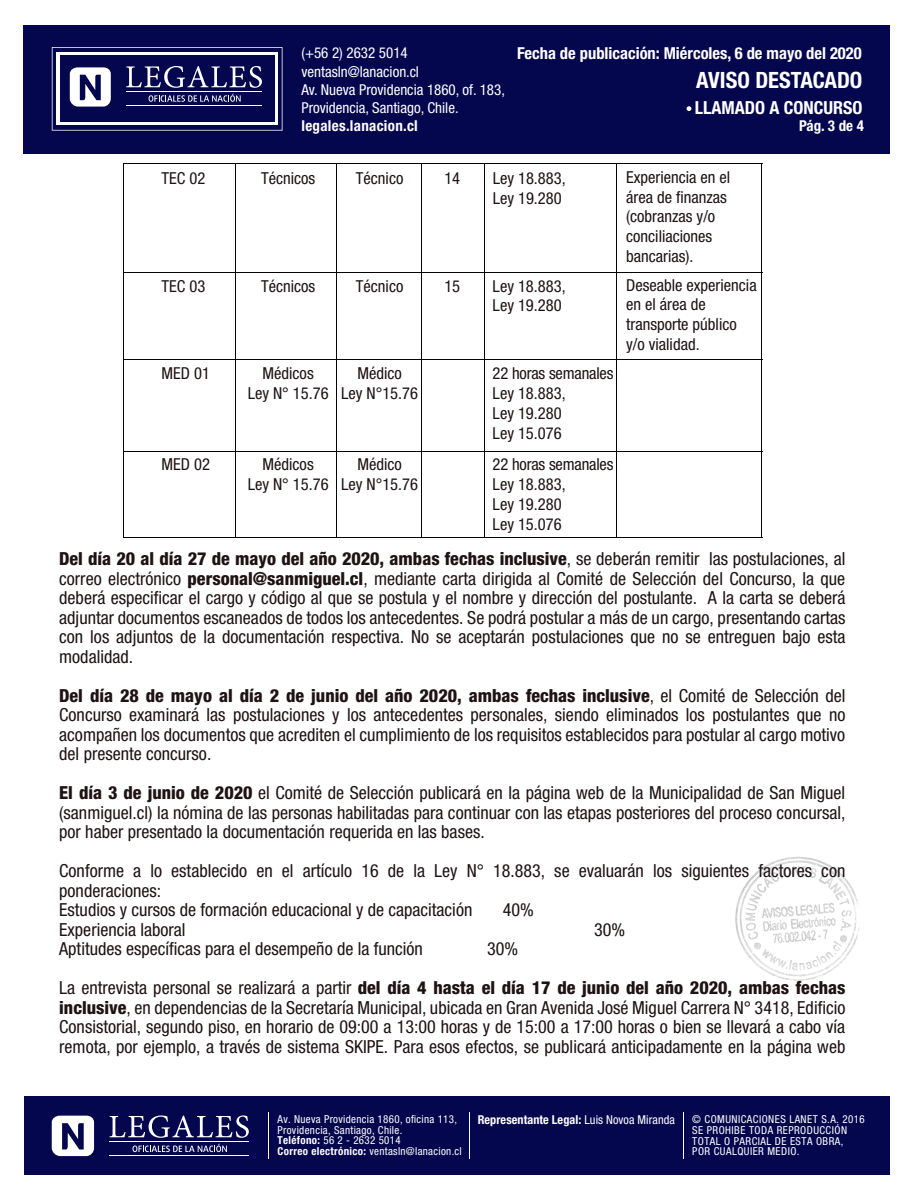
<style>
.page{position:relative;width:918px;height:1188px;background:#fff}
.page>*{position:absolute;margin:0;border:0;box-sizing:border-box;transform-origin:0 0}
.t1{font:700 condensed 22.5px "Helvetica Neue LT Std";color:#fff}
.t2{font:condensed 18px/19.5px "Helvetica Neue LT Std";color:#1f1214;text-align:justify}
.t3{font:800 condensed 18px/39px "Helvetica Neue LT Std";color:#1f1214}
.t4{font:700 condensed 18px "Helvetica Neue LT Std";color:#fff}
.t5{font:condensed 16.5px/19.8px "Helvetica Neue LT Std";color:#1f1214}
.t6{font:700 condensed 16.5px "Helvetica Neue LT Std";color:#fff}
.t7{font:condensed 15px/18px "Helvetica Neue LT Std";color:#fff}
.t8{font:700 condensed 15px "Helvetica Neue LT Std";letter-spacing:.02em;color:#fff}
.t9{font:700 condensed 12.3px "Helvetica Neue LT Std";letter-spacing:.005em;color:#fff}
.t10{font:condensed 10.95px/10.6px "Helvetica Neue LT Std";letter-spacing:.04em;color:#fff}
.s1{font-weight:800}
.s2{font-weight:400}
.s3{font-weight:700}
</style>
<div class="page">
<img style="left:735px;top:856px;width:124px;height:125px">
<div style="left:24px;top:25px;width:866px;height:129px;background:#05074e"></div>
<svg style="left:52px;top:47px;width:231px;height:84px"></svg>
<hr style="left:126px;top:91px;width:136px;height:1px;background:#fff">
<hr style="left:126px;top:105px;width:136px;height:1px;background:#fff">
<div style="left:24px;top:1096px;width:865px;height:79px;background:#05074e"></div>
<hr style="left:269px;top:1113px;width:1px;height:46px;background:#fff">
<hr style="left:469px;top:1113px;width:1px;height:46px;background:#fff">
<hr style="left:684px;top:1113px;width:1px;height:46px;background:#fff">
<svg style="left:110px;top:1115px;width:139px;height:23px"></svg>
<svg style="left:133px;top:1144px;width:94px;height:8px"></svg>
<svg style="left:52px;top:1116px;width:42px;height:40px"></svg>
<hr style="left:110px;top:1155px;width:139px;height:1px;background:#fff">
<hr style="left:110px;top:1141px;width:139px;height:1px;background:#fff">
<svg style="left:687px;top:106px;width:4px;height:5px"></svg>
<hr style="left:123px;top:163px;width:1px;height:375px;background:#040503">
<hr style="left:235px;top:163px;width:1px;height:375px;background:#040503">
<hr style="left:336px;top:163px;width:1px;height:375px;background:#040503">
<hr style="left:421px;top:163px;width:1px;height:375px;background:#040503">
<hr style="left:484px;top:163px;width:1px;height:375px;background:#040503">
<hr style="left:616px;top:163px;width:1px;height:375px;background:#040503">
<hr style="left:762px;top:163px;width:1px;height:375px;background:#040503">
<hr style="left:123px;top:163px;width:639px;height:1px;background:#040503">
<hr style="left:123px;top:272px;width:639px;height:1px;background:#040503">
<hr style="left:123px;top:359px;width:639px;height:1px;background:#040503">
<hr style="left:123px;top:451px;width:639px;height:1px;background:#040503">
<hr style="left:123px;top:537px;width:639px;height:1px;background:#040503">
<p class="t7" style="left:301px;top:44px;width:108px">(+56 2) 2632 5014</p>
<p class="t6" style="left:517px;top:43px;width:346px">Fecha de publicación: Miércoles, 6 de mayo del 2020</p>
<p class="t7" style="left:301px;top:62px;width:205px">ventasln@lanacion.cl<br>Av. Nueva Providencia 1860, of. 183,<br>Providencia, Santiago, Chile.</p>
<p class="t8" style="left:301px;top:116px;width:118px">legales.lanacion.cl</p>
<p class="t1" style="left:696px;top:67px;width:168px">AVISO DESTACADO</p>
<p class="t8" style="left:799px;top:116px;width:66px">Pág. 3 de 4</p>
<p class="t4" style="left:695px;top:97px;width:169px">LLAMADO A CONCURSO</p>
<p class="t5" style="left:444px;top:168px;width:17px">14</p>
<p class="t5" style="left:626px;top:167px;width:106px">Experiencia en el área de finanzas (cobranzas y/o conciliaciones bancarias).</p>
<p class="t5" style="left:162px;top:168px;width:45px">TEC 02</p>
<p class="t5" style="left:261px;top:168px;width:56px">Técnicos</p>
<p class="t5" style="left:356px;top:168px;width:49px">Técnico</p>
<p class="t5" style="left:493px;top:168px;width:75px">Ley 18.883,<br>Ley 19.280</p>
<p class="t5" style="left:444px;top:276px;width:17px">15</p>
<p class="t5" style="left:626px;top:275px;width:132px">Deseable experiencia en el área de transporte público y/o vialidad.</p>
<p class="t5" style="left:162px;top:276px;width:45px">TEC 03</p>
<p class="t5" style="left:261px;top:276px;width:56px">Técnicos</p>
<p class="t5" style="left:356px;top:276px;width:49px">Técnico</p>
<p class="t5" style="left:493px;top:276px;width:75px">Ley 18.883,<br>Ley 19.280</p>
<p class="t5" style="left:162px;top:364px;width:50px">MED 01</p>
<p class="t5" style="left:248px;top:364px;width:82px;text-align:center">Médicos<br>Ley N° 15.76</p>
<p class="t5" style="left:341px;top:364px;width:78px;text-align:center">Médico<br>Ley N°15.76</p>
<p class="t5" style="left:493px;top:364px;width:122px">22 horas semanales<br>Ley 18.883,<br>Ley 19.280<br>Ley 15.076</p>
<p class="t5" style="left:162px;top:454px;width:50px">MED 02</p>
<p class="t5" style="left:248px;top:454px;width:82px;text-align:center">Médicos<br>Ley N° 15.76</p>
<p class="t5" style="left:341px;top:454px;width:78px;text-align:center">Médico<br>Ley N°15.76</p>
<p class="t5" style="left:493px;top:454px;width:122px">22 horas semanales<br>Ley 18.883,<br>Ley 19.280<br>Ley 15.076</p>
<p class="t2" style="left:59px;top:549px;width:788px"><span class="s1">Del día 20 al día 27 de mayo del año 2020, ambas fechas inclusive</span>, se deberán remitir las postulaciones, al correo electrónico <span class="s1">personal@sanmiguel.cl</span>, mediante carta dirigida al Comité de Selección del Concurso, la que deberá especificar el cargo y código al que se postula y el nombre y dirección del postulante. A la carta se deberá adjuntar documentos escaneados de todos los antecedentes. Se podrá postular a más de un cargo, presentando cartas con los adjuntos de la documentación respectiva. No se aceptarán postulaciones que no se entreguen bajo esta modalidad.</p>
<p class="t2" style="left:59px;top:685px;width:788px"><span class="s1">Del día 28 de mayo al día 2 de junio del año 2020, ambas fechas inclusive</span>, el Comité de Selección del Concurso examinará las postulaciones y los antecedentes personales, siendo eliminados los postulantes que no acompañen los documentos que acrediten el cumplimiento de los requisitos establecidos para postular al cargo motivo del presente concurso.</p>
<p class="t2" style="left:59px;top:783px;width:788px"><span class="s1">El día 3 de junio de 2020</span> el Comité de Selección publicará en la página web de la Municipalidad de San Miguel (sanmiguel.cl) la nómina de las personas habilitadas para continuar con las etapas posteriores del proceso concursal, por haber presentado la documentación requerida en las bases.</p>
<p class="t2" style="left:59px;top:861px;width:788px;text-align:left">Conforme a lo establecido en el artículo 16 de la Ley N° 18.883, se evaluarán los siguientes factores con ponderaciones:<br>Estudios y cursos de formación educacional y de capacitación</p>
<p class="t2" style="left:503px;top:900px;width:33px">40%</p>
<p class="t2" style="left:59px;top:919px;width:128px">Experiencia laboral</p>
<p class="t2" style="left:594px;top:919px;width:33px">30%</p>
<p class="t2" style="left:59px;top:939px;width:365px">Aptitudes específicas para el desempeño de la función</p>
<p class="t3" style="left:59px;top:929px;width:788px;text-indent:428px"><span class="s2">30%<br>La entrevista personal se realizará a partir</span> del día 4 hasta el día 17 de junio del año 2020, ambas fechas</p>
<p class="t2" style="left:59px;top:997px;width:788px"><span class="s1">inclusive</span>, en dependencias de la Secretaría Municipal, ubicada en Gran Avenida José Miguel Carrera N° 3418, Edificio Consistorial, segundo piso, en horario de 09:00 a 13:00 horas y de 15:00 a 17:00 horas o bien se llevará a cabo vía remota, por ejemplo, a través de sistema SKIPE. Para esos efectos, se publicará anticipadamente en la página web</p>
<p class="t10" style="left:278px;top:1114px;width:186px">Av. Nueva Providencia 1860, oficina 113, Providencia, Santiago, Chile.<br><span class="s3">Teléfono:</span> 56 2 - 2632 5014<br><span class="s3">Correo electrónico:</span> ventasln@lanacion.cl</p>
<p class="t9" style="left:478px;top:1112px;width:199px">Representante Legal: <span class="s2">Luis Novoa Miranda</span></p>
<p class="t10" style="left:692px;top:1114px;width:174px">© COMUNICACIONES LANET S.A. 2016<br>SE PROHIBE TODA REPRODUCCIÓN<br>TOTAL O PARCIAL DE ESTA OBRA,<br>POR CUALQUIER MEDIO.</p>
</div>
